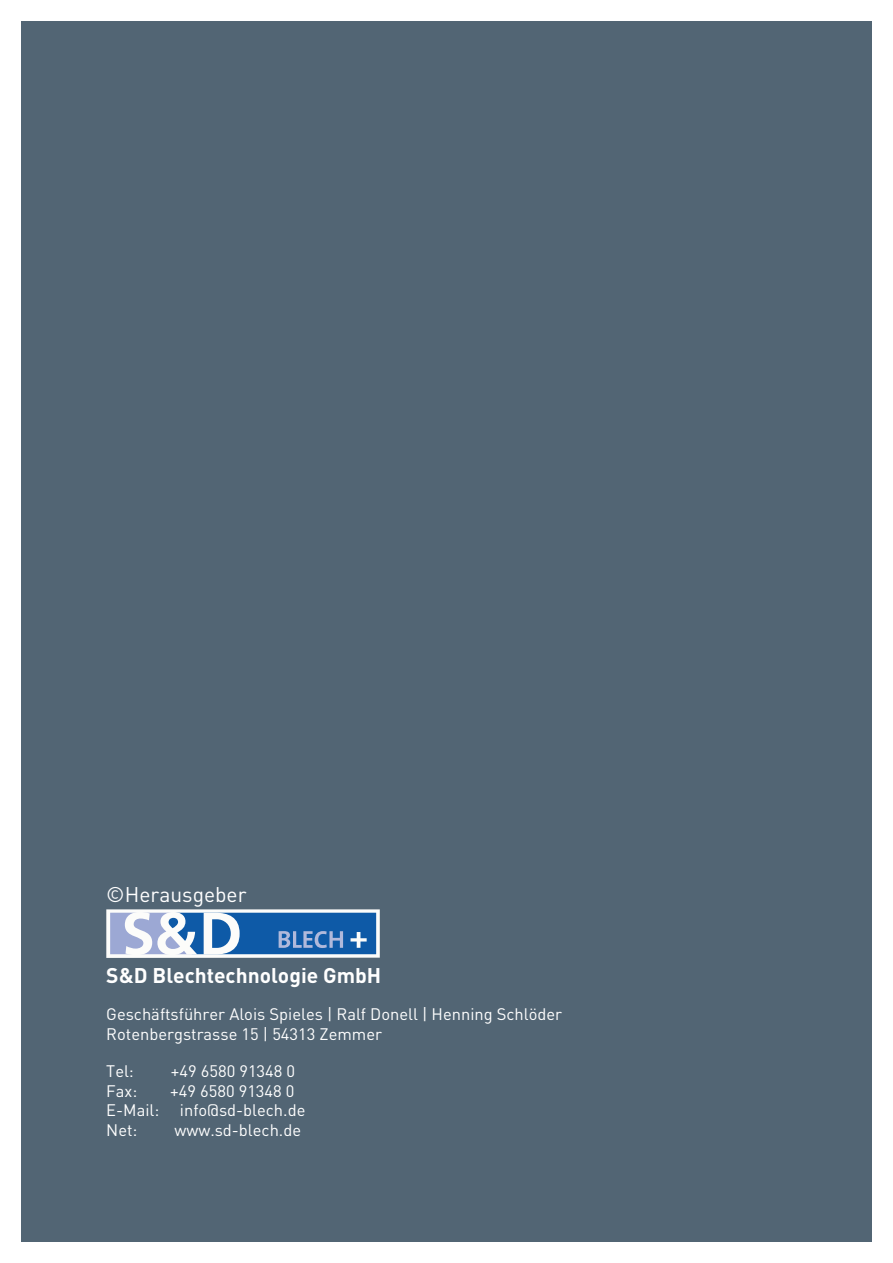
<style>
.page{position:relative;width:893px;height:1263px;background:#fff}
.page>*{position:absolute;margin:0;border:0;box-sizing:border-box;transform-origin:0 0}
.t1{font:700 21px "DIN";color:#fff}
.t2{font:21px "DIN";color:#fff}
.t3{font:16.5px/19.5px "DIN";color:#fff}
</style>
<div class="page">
<div style="left:21px;top:21px;width:851px;height:1221px;background:#526574"></div>
<svg style="left:106px;top:909px;width:274px;height:49px;background:#e4e8eb"></svg>
<svg style="left:110px;top:913px;width:266px;height:41px;background:#608ec2"></svg>
<p class="t2" style="left:106px;top:885px;width:142px">©Herausgeber</p>
<p class="t1" style="left:106px;top:966px;width:276px">S&amp;D Blechtechnologie GmbH</p>
<p class="t3" style="left:106px;top:1006px;width:457px">Geschäftsführer Alois Spieles | Ralf Donell | Henning Schlöder<br>Rotenbergstrasse 15 | 54313 Zemmer</p>
<p class="t3" style="left:106px;top:1063px;width:29px">Tel:</p>
<p class="t3" style="left:171px;top:1063px;width:126px">+49 6580 91348 0</p>
<p class="t3" style="left:106px;top:1082px;width:33px">Fax:</p>
<p class="t3" style="left:106px;top:1082px;width:201px;text-indent:64px">+49 6580 91348 0<br>E-Mail: info@sd-blech.de<br>Net:</p>
<p class="t3" style="left:174px;top:1121px;width:128px">www.sd-blech.de</p>
</div>
